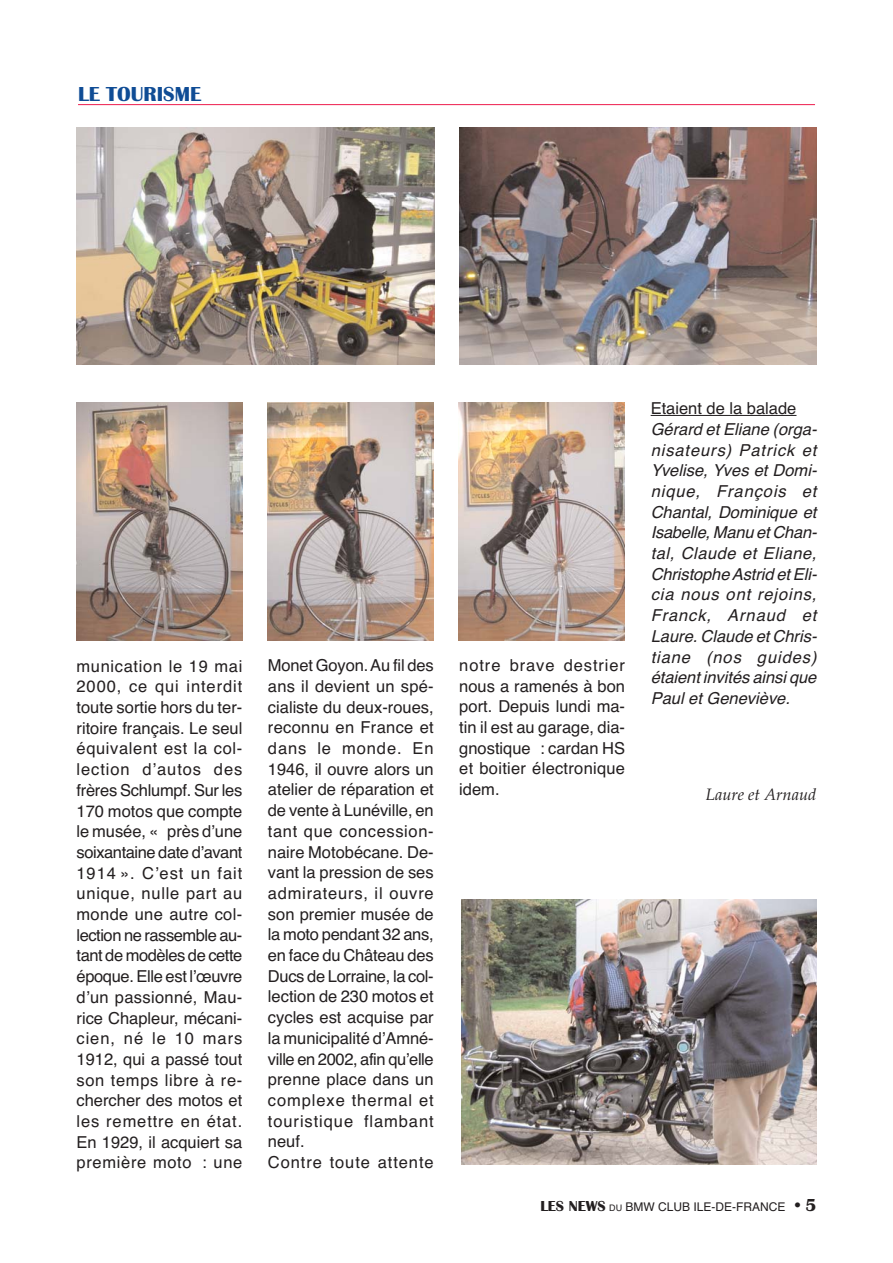
<style>
.page{position:relative;width:893px;height:1263px;background:#fff}
.page>*{position:absolute;margin:0;border:0;box-sizing:border-box;transform-origin:0 0}
.t1{font:700 21px "Britannic";color:#0f4c95}
.t2{font:16.5px/20.7px "Helvetica";color:#231f20;text-align:justify}
.t3{font:italic 16.5px/20.7px "Helvetica";color:#231f20;text-align:justify}
.t4{font:italic 16.5px "Palatino";color:#231f20}
.t5{font:12px "Helvetica";color:#231f20}
.s1{font-family:"Britannic";font-weight:700;font-size:15px}
.s2{font-size:9px}
.s3{font-family:"Britannic";font-weight:700;font-size:18px}
</style>
<div class="page">
<hr style="left:78px;top:104px;width:737px;height:1px;background:#ed1c4c">
<hr style="left:651px;top:415px;width:145px;height:1px;background:#231f20">
<img style="left:458px;top:402px;width:166px;height:238px">
<img style="left:268px;top:403px;width:166px;height:238px">
<img style="left:77px;top:402px;width:165px;height:239px">
<img style="left:460px;top:128px;width:356px;height:236px">
<img style="left:77px;top:128px;width:357px;height:236px">
<img style="left:461px;top:899px;width:355px;height:265px">
<p class="t1" style="left:78px;top:87px;width:125px">LE TOURISME</p>
<p class="t2" style="left:77px;top:657px;width:167px">munication le 19 mai 2000, ce qui interdit toute sortie hors du ter&shy;ritoire français. Le seul équivalent est la col&shy;lection d’autos des frères Schlumpf. Sur les 170 motos que compte le musée, « près d’une soixantaine date d’avant 1914 ». C’est un fait unique, nulle part au monde une autre col&shy;lection ne rassemble au&shy;tant de modèles de cette époque. Elle est l’œuvre d’un passionné, Mau&shy;rice Chapleur, mécani&shy;cien, né le 10 mars 1912, qui a passé tout son temps libre à re&shy;chercher des motos et les remettre en état.<br>En 1929, il acquiert sa première moto : une</p>
<p class="t2" style="left:268px;top:657px;width:167px;text-align:left">Monet Goyon. Au fil des ans il devient un spé&shy;cialiste du deux-roues, reconnu en France et dans le monde. En<br>1946, il ouvre alors un atelier de réparation et de vente à Lunéville, en tant que concession&shy;naire Motobécane. De&shy;vant la pression de ses admirateurs, il ouvre son premier musée de la moto pendant 32 ans, en face du Château des<br>Ducs de Lorraine, la col&shy;lection de 230 motos et cycles est acquise par la municipalité d’Amné&shy;ville en 2002, afin qu’elle prenne place dans un complexe thermal et touristique flambant neuf.<br>Contre toute attente</p>
<p class="t2" style="left:459px;top:656px;width:167px">notre brave destrier nous a ramenés à bon port. Depuis lundi ma&shy;tin il est au garage, dia&shy;gnostique : cardan HS et boitier électronique idem.</p>
<p class="t2" style="left:651px;top:400px;width:147px">Etaient de la balade</p>
<p class="t3" style="left:651px;top:420px;width:171px">Gérard etEliane (orga&shy;nisateurs) Patrick et Yvelise, Yves et Domi&shy;nique, François et Chantal, Dominique et Isabelle,Manu etChan&shy;tal, Claude et Eliane, Christophe Astrid etEli&shy;cia nous ont rejoins, Franck, Arnaud et Laure.Claude etChris&shy;tiane (nos guides) étaientinvités ainsique Paul et Geneviève.</p>
<p class="t4" style="left:706px;top:788px;width:112px">Laure et Arnaud</p>
<p class="t5" style="left:540px;top:1203px;width:278px"><span class="s1">LES NEWS</span> <span class="s2">DU</span> BMW CLUB ILE-DE-FRANCE <span class="s3">• 5</span></p>
</div>
